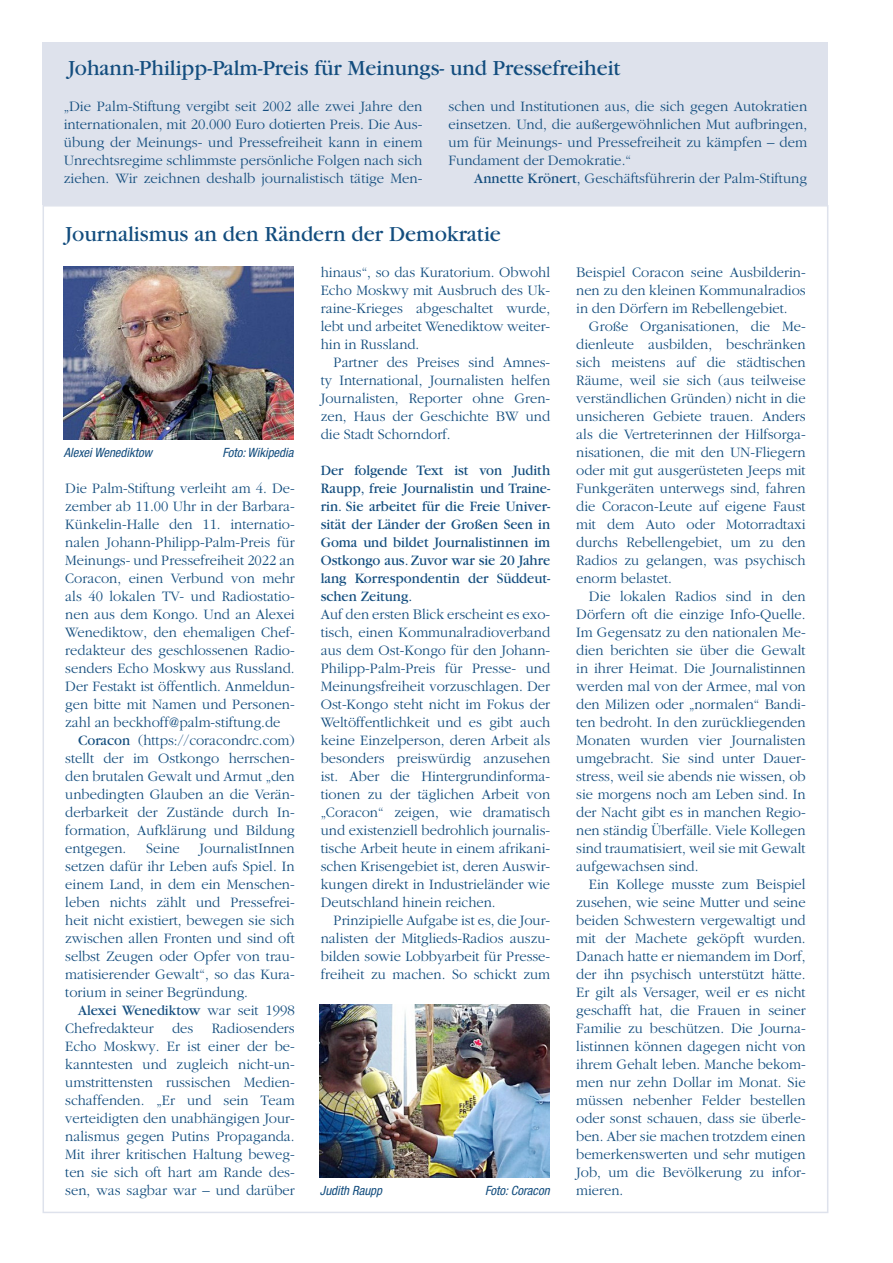
<style>
.page{position:relative;width:893px;height:1263px;background:#fff}
.page>*{position:absolute;margin:0;border:0;box-sizing:border-box;transform-origin:0 0}
.Hauptüberschrift{font:22.5px "Garamond";color:#134d7e}
.Fliesstext{font:300 15px/18px "Garamond";color:#134d7e;text-align:justify}
.Fliesstext-2{font:15px/18px "Garamond";color:#134d7e;text-align:justify}
.Bildunterschrift{font:italic condensed 12.75px "Helvetica Neue";color:#134d7e}
.s1{font-weight:400}
</style>
<div class="page">
<div style="left:43px;top:43px;width:785px;height:162px;background:#dee2ec"></div>
<img style="left:64px;top:266px;width:229px;height:173px">
<img style="left:320px;top:1004px;width:230px;height:173px">
<p class="Hauptüberschrift" style="left:68px;top:56px;width:554px">Johann-Philipp-Palm-Preis für Meinungs- und Pressefreiheit</p>
<p class="Fliesstext" style="left:64px;top:98px;width:360px">„Die Palm-Stiftung vergibt seit 2002 alle zwei Jahre den internationalen, mit 20.000 Euro dotierten Preis. Die Aus&shy;übung der Meinungs- und Pressefreiheit kann in einem Unrechtsregime schlimmste persönliche Folgen nach sich ziehen. Wir zeichnen deshalb journalistisch tätige Men-</p>
<p class="Fliesstext" style="left:448px;top:98px;width:360px">schen und Institutionen aus, die sich gegen Autokratien einsetzen. Und, die außergewöhnlichen Mut aufbringen, um für Meinungs- und Pressefreiheit zu kämpfen – dem Fundament der Demokratie.“</p>
<p class="Fliesstext" style="left:474px;top:170px;width:334px"><span class="s1">Annette Krönert</span>, Geschäftsführerin der Palm-Stiftung</p>
<p class="Hauptüberschrift" style="left:65px;top:222px;width:437px">Journalismus an den Rändern der Demokratie</p>
<p class="Bildunterschrift" style="left:64px;top:445px;width:90px">Alexei Wenediktow</p>
<p class="Bildunterschrift" style="left:222px;top:445px;width:73px">Foto: Wikipedia</p>
<p class="Fliesstext" style="left:65px;top:479px;width:231px">Die Palm-Stiftung verleiht am 4. De&shy;zember ab 11.00 Uhr in der Barbara-Künkelin-Halle den 11. internatio&shy;nalen Johann-Philipp-Palm-Preis für Meinungs- und Pressefreiheit 2022 an Coracon, einen Verbund von mehr als 40 lokalen TV- und Radiostatio&shy;nen aus dem Kongo. Und an Alexei Wenediktow, den ehemaligen Chef&shy;redakteur des geschlossenen Radio&shy;senders Echo Moskwy aus Russland.<br>Der Festakt ist öffentlich. Anmeldun&shy;gen bitte mit Namen und Personen&shy;zahl an beckhoff@palm-stiftung.de</p>
<p class="Fliesstext" style="left:65px;top:731px;width:231px;text-indent:13px"><span class="s1">Coracon</span> (https://coracondrc.com) stellt der im Ostkongo herrschen&shy;den brutalen Gewalt und Armut „den unbedingten Glauben an die Verän&shy;derbarkeit der Zustände durch In&shy;formation, Aufklärung und Bildung entgegen.</p>
<p class="Fliesstext" style="left:65px;top:839px;width:231px;text-indent:134px">JournalistInnen setzen dafür ihr Leben aufs Spiel. In einem Land, in dem ein Menschen&shy;leben nichts zählt und Pressefrei&shy;heit nicht existiert, bewegen sie sich zwischen allen Fronten und sind oft selbst Zeugen oder Opfer von trau&shy;matisierender Gewalt“, so das Kura&shy;torium in seiner Begründung.</p>
<p class="Fliesstext" style="left:65px;top:1001px;width:231px;text-indent:13px"><span class="s1">Alexei Wenediktow</span> war seit 1998<br>Chefredakteur des Radiosenders Echo Moskwy. Er ist einer der be&shy;kanntesten und zugleich nicht-un&shy;umstrittensten russischen Medien&shy;schaffenden. „Er und sein Team verteidigten den unabhängigen Jour&shy;nalismus gegen Putins Propaganda.<br>Mit ihrer kritischen Haltung beweg&shy;ten sie sich oft hart am Rande des&shy;sen, was sagbar war – und darüber</p>
<p class="Fliesstext" style="left:146px;top:839px;width:35px">Seine</p>
<p class="Fliesstext" style="left:321px;top:263px;width:231px">hinaus“, so das Kuratorium. Obwohl Echo Moskwy mit Ausbruch des Uk&shy;raine-Krieges abgeschaltet wurde, lebt und arbeitet Wenediktow weiter&shy;hin in Russland.</p>
<p class="Fliesstext" style="left:321px;top:353px;width:231px;text-indent:13px">Partner des Preises sind Amnes&shy;ty International, Journalisten helfen Journalisten, Reporter ohne Gren&shy;zen, Haus der Geschichte BW und die Stadt Schorndorf.</p>
<p class="Fliesstext-2" style="left:321px;top:462px;width:231px">Der folgende Text ist von Judith Raupp, freie Journalistin und Traine&shy;rin. Sie arbeitet für die Freie Univer&shy;sität der Länder der Großen Seen in Goma und bildet Journalistinnen im Ostkongo aus. Zuvor war sie 20 Jahre lang Korrespondentin der Süddeut&shy;schen Zeitung.</p>
<p class="Fliesstext" style="left:321px;top:605px;width:231px">Auf den ersten Blick erscheint es exo&shy;tisch, einen Kommunalradioverband aus dem Ost-Kongo für den Johann-Philipp-Palm-Preis für Presse- und Meinungsfreiheit vorzuschlagen. Der Ost-Kongo steht nicht im Fokus der Weltöffentlichkeit und es gibt auch keine Einzelperson, deren Arbeit als besonders preiswürdig anzusehen ist. Aber die Hintergrundinforma&shy;tionen zu der täglichen Arbeit von „Coracon“ zeigen, wie dramatisch und existenziell bedrohlich journalis&shy;tische Arbeit heute in einem afrikani&shy;schen Krisengebiet ist, deren Auswir&shy;kungen direkt in Industrieländer wie Deutschland hinein reichen.</p>
<p class="Fliesstext" style="left:321px;top:911px;width:231px;text-indent:13px">Prinzipielle Aufgabe ist es, die Jour&shy;nalisten der Mitglieds-Radios auszu&shy;bilden sowie Lobbyarbeit für Presse&shy;freiheit zu machen. So schickt zum</p>
<p class="Bildunterschrift" style="left:320px;top:1183px;width:64px">Judith Raupp</p>
<p class="Bildunterschrift" style="left:485px;top:1183px;width:66px">Foto: Coracon</p>
<p class="Fliesstext" style="left:576px;top:263px;width:231px">Beispiel Coracon seine Ausbilderin&shy;nen zu den kleinen Kommunalradios in den Dörfern im Rebellengebiet.</p>
<p class="Fliesstext" style="left:576px;top:317px;width:231px;text-indent:13px">Große Organisationen, die Me&shy;dienleute ausbilden, beschränken sich meistens auf die städtischen Räume, weil sie sich (aus teilweise verständlichen Gründen) nicht in die unsicheren Gebiete trauen. Anders als die Vertreterinnen der Hilfsorga&shy;nisationen, die mit den UN-Fliegern oder mit gut ausgerüsteten Jeeps mit Funkgeräten unterwegs sind, fahren die Coracon-Leute auf eigene Faust mit dem Auto oder Motorradtaxi durchs Rebellengebiet, um zu den Radios zu gelangen, was psychisch enorm belastet.</p>
<p class="Fliesstext" style="left:576px;top:587px;width:231px;text-indent:13px">Die lokalen Radios sind in den Dörfern oft die einzige Info-Quelle.<br>Im Gegensatz zu den nationalen Me&shy;dien berichten sie über die Gewalt in ihrer Heimat. Die Journalistinnen werden mal von der Armee, mal von den Milizen oder „normalen“ Bandi&shy;ten bedroht. In den zurückliegenden Monaten wurden vier Journalisten umgebracht. Sie sind unter Dauer&shy;stress, weil sie abends nie wissen, ob sie morgens noch am Leben sind. In der Nacht gibt es in manchen Regio&shy;nen ständig Überfälle. Viele Kollegen sind traumatisiert, weil sie mit Gewalt aufgewachsen sind.</p>
<p class="Fliesstext" style="left:576px;top:875px;width:231px;text-indent:13px">Ein Kollege musste zum Beispiel zusehen, wie seine Mutter und seine beiden Schwestern vergewaltigt und mit der Machete geköpft wurden.<br>Danach hatte er niemandem im Dorf, der ihn psychisch unterstützt hätte.<br>Er gilt als Versager, weil er es nicht geschafft hat, die Frauen in seiner Familie zu beschützen. Die Journa&shy;listinnen können dagegen nicht von ihrem Gehalt leben. Manche bekom&shy;men nur zehn Dollar im Monat. Sie müssen nebenher Felder bestellen oder sonst schauen, dass sie überle&shy;ben. Aber sie machen trotzdem einen bemerkenswerten und sehr mutigen Job, um die Bevölkerung zu infor&shy;mieren.</p>
</div>
